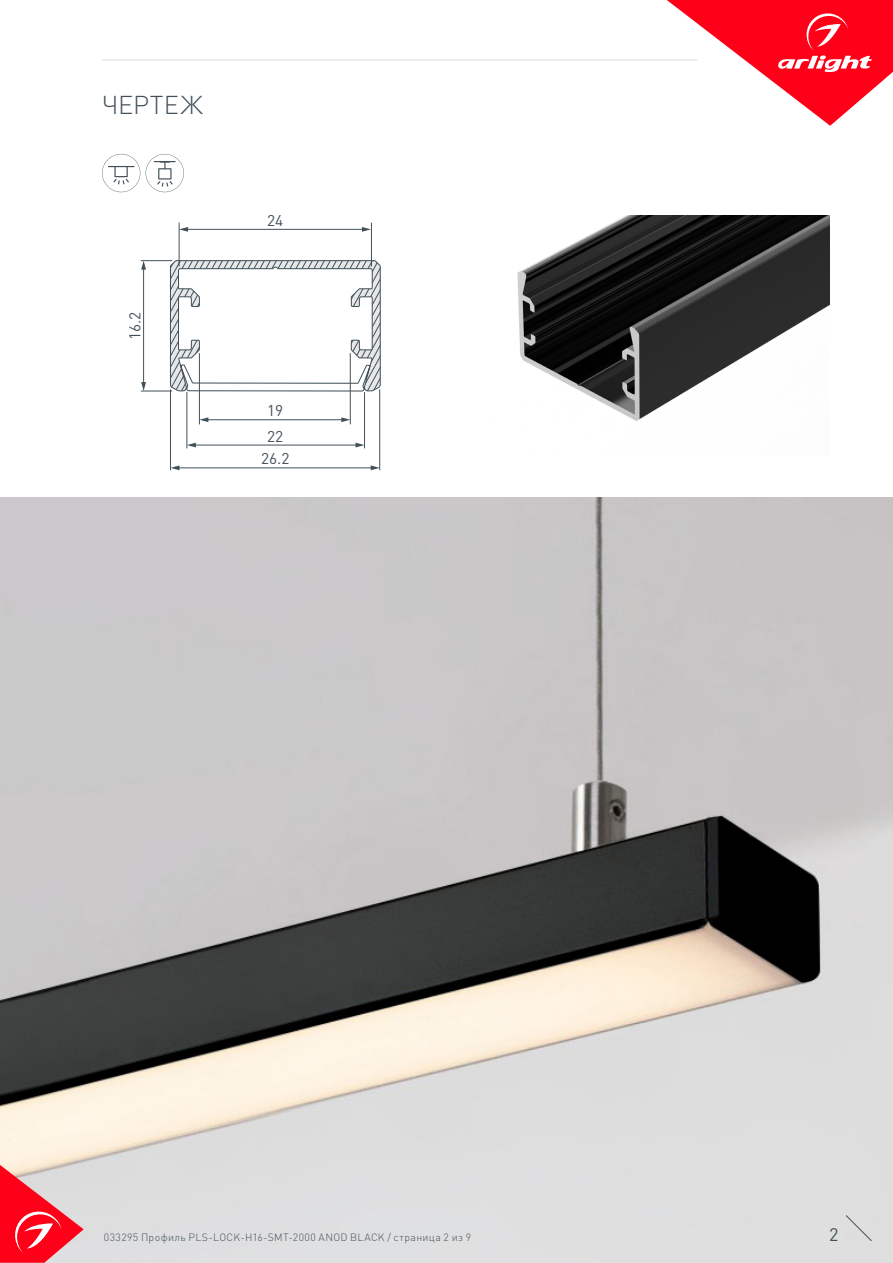
<style>
.page{position:relative;width:893px;height:1263px;background:#fff}
.page>*{position:absolute;margin:0;border:0;box-sizing:border-box;transform-origin:0 0}
.t1{font:300 25.5px "DIN Pro";letter-spacing:.01em;color:#425159}
.t2{font:18px "DIN Pro";color:#425159}
.t3{font:15.45px "DIN Pro";color:#425159}
.t4{font:300 10.5px "DIN Pro";letter-spacing:.035em;color:#425159}
</style>
<div class="page">
<img style="left:0;top:497px;width:893px;height:766px">
<svg style="left:0;top:1165px;width:84px;height:98px;background:#f16572"></svg>
<svg style="left:845px;top:1215px;width:27px;height:26px"></svg>
<svg style="left:667px;top:0;width:226px;height:126px"></svg>
<hr style="left:102px;top:60px;width:595px;height:1px;background:#dcdddf">
<img style="left:517px;top:215px;width:312px;height:206px">
<svg style="left:102px;top:154px;width:38px;height:38px"></svg>
<svg style="left:146px;top:154px;width:38px;height:38px"></svg>
<hr style="left:178px;top:468px;width:194px;height:1px;background:#425159">
<svg style="left:371px;top:465px;width:8px;height:5px"></svg>
<svg style="left:171px;top:465px;width:8px;height:5px"></svg>
<hr style="left:194px;top:445px;width:163px;height:1px;background:#425159">
<svg style="left:356px;top:443px;width:8px;height:4px"></svg>
<svg style="left:188px;top:443px;width:8px;height:4px"></svg>
<hr style="left:207px;top:419px;width:136px;height:1px;background:#425159">
<svg style="left:341px;top:417px;width:9px;height:5px"></svg>
<svg style="left:200px;top:417px;width:8px;height:5px"></svg>
<hr style="left:379px;top:389px;width:1px;height:81px;background:#425159">
<hr style="left:170px;top:389px;width:1px;height:81px;background:#425159">
<svg style="left:169px;top:259px;width:212px;height:133px"></svg>
<hr style="left:141px;top:391px;width:31px;height:1px;background:#425159">
<hr style="left:141px;top:260px;width:31px;height:1px;background:#425159">
<hr style="left:143px;top:268px;width:1px;height:116px;background:#425159">
<svg style="left:141px;top:382px;width:5px;height:9px"></svg>
<svg style="left:141px;top:261px;width:5px;height:9px"></svg>
<hr style="left:179px;top:223px;width:1px;height:43px;background:#425159">
<hr style="left:371px;top:223px;width:1px;height:43px;background:#425159">
<hr style="left:186px;top:229px;width:178px;height:1px;background:#425159">
<svg style="left:179px;top:227px;width:9px;height:5px"></svg>
<svg style="left:362px;top:227px;width:9px;height:5px"></svg>
<hr style="left:364px;top:392px;width:1px;height:56px;background:#425159">
<hr style="left:187px;top:392px;width:1px;height:56px;background:#425159">
<hr style="left:350px;top:353px;width:1px;height:71px;background:#425159">
<hr style="left:199px;top:353px;width:1px;height:71px;background:#425159">
<p class="t1" style="left:102px;top:87px;width:102px">ЧЕРТЕЖ</p>
<h3 class="t3" style="left:124px;top:340px;width:30px;rotate:-90deg">16.2</h3>
<h3 class="t3" style="left:267px;top:210px;width:18px">24</h3>
<h3 class="t3" style="left:267px;top:400px;width:18px">19</h3>
<h3 class="t3" style="left:267px;top:425px;width:18px">22</h3>
<h3 class="t3" style="left:261px;top:448px;width:30px">26.2</h3>
<p class="t4" style="left:104px;top:1230px;width:369px">033295 Профиль PLS-LOCK-H16-SMT-2000 ANOD BLACK / страница 2 из 9</p>
<p class="t2" style="left:829px;top:1222px;width:11px">2</p>
</div>
